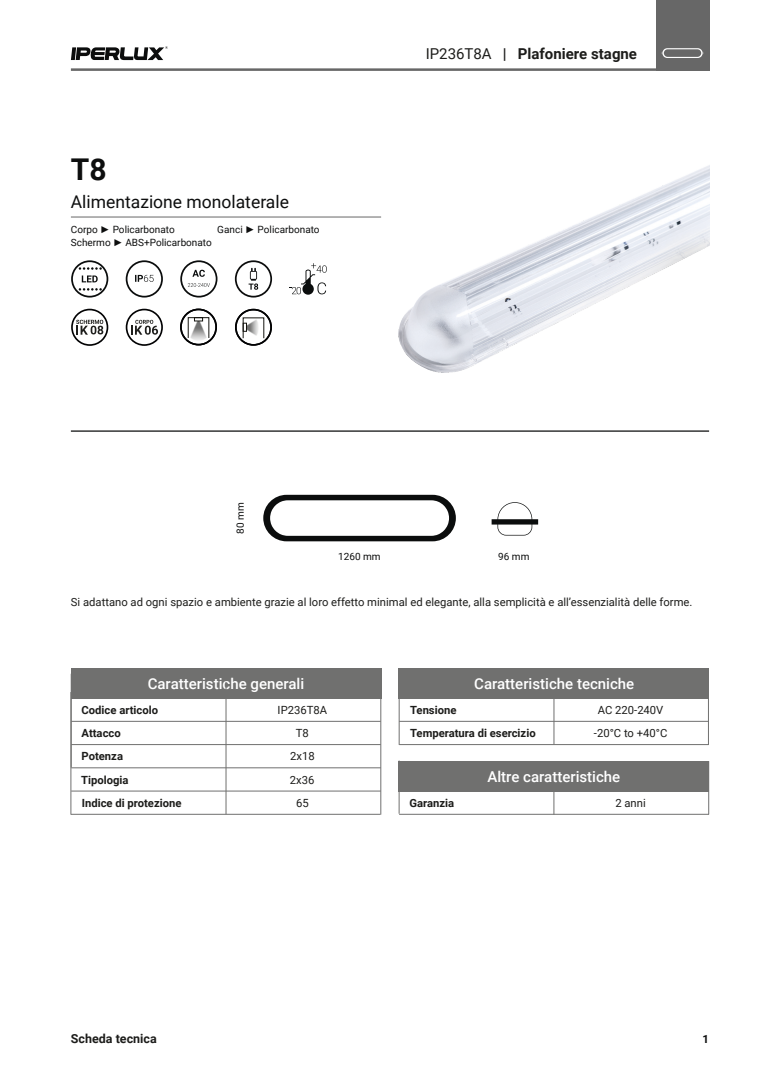
<style>
.page{position:relative;width:780px;height:1088px;background:#fff}
.page>*{position:absolute;margin:0;border:0;box-sizing:border-box;transform-origin:0 0}
.Titolo{font:700 30px "Roboto";color:#0d0e0e}
.Sottotitolo{font:17.5px "Roboto";color:#0d0e0e}
.t1{font:500 15px "Roboto";color:#fff}
.t2{font:700 15px "Roboto";color:#1d1d1b}
.t3{font:700 12.5px "Roboto";color:#1d1d1b}
.indice_prodotti{font:11.25px "Roboto";color:#1d1d1b}
.indice_prodotti-2{font:700 11.25px "Roboto";color:#1d1d1b}
.t4{font:700 11.25px "Roboto";color:#0d0e0e}
.Sottotitolo-2{font:10px "Roboto";color:#0d0e0e}
.Testo_tabella{font:10px "Roboto";color:#0d0e0e}
.s1{font-family:"Franklin Gothic";font-weight:800}
.s2{font-weight:400}
</style>
<div class="page">
<svg style="left:71px;top:46px;width:97px;height:14px"></svg>
<hr style="left:71px;top:68px;width:638px;height:3px;background:#676767">
<div style="left:399px;top:668px;width:310px;height:30px;background:#70706f"></div>
<hr style="left:399px;top:721px;width:309px;height:1px;background:#70706f">
<hr style="left:399px;top:744px;width:309px;height:1px;background:#70706f">
<hr style="left:399px;top:669px;width:1px;height:76px;background:#70706f">
<hr style="left:708px;top:669px;width:1px;height:76px;background:#70706f">
<div style="left:71px;top:668px;width:310px;height:30px;background:#70706f"></div>
<hr style="left:71px;top:721px;width:310px;height:1px;background:#70706f">
<hr style="left:71px;top:744px;width:310px;height:1px;background:#70706f">
<hr style="left:71px;top:767px;width:310px;height:1px;background:#70706f">
<hr style="left:71px;top:791px;width:310px;height:1px;background:#70706f">
<hr style="left:71px;top:814px;width:309px;height:1px;background:#70706f">
<hr style="left:71px;top:692px;width:1px;height:122px;background:#70706f">
<hr style="left:380px;top:674px;width:1px;height:140px;background:#70706f">
<hr style="left:226px;top:682px;width:1px;height:132px;background:#70706f">
<hr style="left:553px;top:691px;width:1px;height:53px;background:#70706f">
<hr style="left:71px;top:430px;width:638px;height:2px;background:#0c0d0d">
<hr style="left:71px;top:217px;width:310px;height:1px;background:#676767">
<div style="left:399px;top:761px;width:310px;height:30px;background:#70706f"></div>
<hr style="left:399px;top:814px;width:310px;height:1px;background:#70706f">
<hr style="left:399px;top:760px;width:1px;height:54px;background:#70706f">
<hr style="left:708px;top:761px;width:1px;height:53px;background:#70706f">
<svg style="left:553px;top:791px;width:1px;height:23px"></svg>
<div style="left:656px;top:0;width:53px;height:71px;background:#676767"></div>
<svg style="left:661px;top:48px;width:42px;height:10px"></svg>
<svg style="left:491px;top:502px;width:47px;height:33px"></svg>
<svg style="left:263px;top:495px;width:193px;height:46px"></svg>
<img style="left:399px;top:165px;width:310px;height:208px">
<svg style="left:235px;top:309px;width:37px;height:37px"></svg>
<svg style="left:126px;top:260px;width:37px;height:38px"></svg>
<svg style="left:71px;top:309px;width:37px;height:37px"></svg>
<svg style="left:126px;top:309px;width:37px;height:37px"></svg>
<svg style="left:71px;top:260px;width:37px;height:37px"></svg>
<svg style="left:289px;top:263px;width:37px;height:32px"></svg>
<svg style="left:180px;top:260px;width:37px;height:38px"></svg>
<svg style="left:235px;top:260px;width:37px;height:37px"></svg>
<svg style="left:180px;top:309px;width:37px;height:36px"></svg>
<div style="left:188px;top:317px;width:21px;height:21px;border:1px solid #14140f"></div>
<p class="Titolo" style="left:71px;top:148px;width:37px">T8</p>
<p class="Sottotitolo" style="left:71px;top:189px;width:219px">Alimentazione monolaterale</p>
<p class="Sottotitolo-2" style="left:71px;top:223px;width:105px">Corpo <span class="s1">►</span> Policarbonato</p>
<p class="Sottotitolo-2" style="left:71px;top:235px;width:142px">Schermo <span class="s1">►</span> ABS+Policarbonato</p>
<p class="Sottotitolo-2" style="left:217px;top:223px;width:104px">Ganci <span class="s1">►</span> Policarbonato</p>
<p class="t2" style="left:425px;top:43px;width:213px"><span class="s2">IP236T8A</span> | Plafoniere stagne</p>
<p class="Testo_tabella" style="left:233px;top:534px;width:33px;rotate:-90deg">80 mm</p>
<p class="Testo_tabella" style="left:338px;top:550px;width:44px">1260 mm</p>
<p class="Testo_tabella" style="left:498px;top:550px;width:33px">96 mm</p>
<p class="indice_prodotti" style="left:71px;top:594px;width:623px">Si adattano ad ogni spazio e ambiente grazie al loro effetto minimal ed elegante, alla semplicità e all’essenzialità delle forme.</p>
<p class="t1" style="left:148px;top:673px;width:158px">Caratteristiche generali</p>
<p class="indice_prodotti" style="left:277px;top:702px;width:51px">IP236T8A</p>
<p class="indice_prodotti" style="left:296px;top:725px;width:15px">T8</p>
<p class="indice_prodotti" style="left:290px;top:748px;width:26px">2x18</p>
<p class="indice_prodotti" style="left:290px;top:772px;width:26px">2x36</p>
<p class="indice_prodotti" style="left:296px;top:795px;width:14px">65</p>
<p class="indice_prodotti-2" style="left:81px;top:702px;width:78px">Codice articolo</p>
<p class="indice_prodotti-2" style="left:81px;top:725px;width:41px">Attacco</p>
<p class="indice_prodotti-2" style="left:81px;top:748px;width:43px">Potenza</p>
<p class="indice_prodotti-2" style="left:81px;top:772px;width:49px">Tipologia</p>
<p class="indice_prodotti-2" style="left:82px;top:795px;width:101px">Indice di protezione</p>
<p class="t1" style="left:474px;top:673px;width:162px">Caratteristiche tecniche</p>
<p class="indice_prodotti-2" style="left:410px;top:702px;width:48px">Tensione</p>
<p class="indice_prodotti" style="left:597px;top:702px;width:67px">AC 220-240V</p>
<p class="indice_prodotti-2" style="left:410px;top:725px;width:127px">Temperatura di esercizio</p>
<p class="indice_prodotti" style="left:594px;top:725px;width:75px">-20°C to +40°C</p>
<p class="t1" style="left:487px;top:766px;width:134px">Altre caratteristiche</p>
<p class="indice_prodotti-2" style="left:409px;top:795px;width:46px">Garanzia</p>
<p class="indice_prodotti" style="left:615px;top:795px;width:32px">2 anni</p>
<p class="t3" style="left:71px;top:1030px;width:87px">Scheda tecnica</p>
<p class="t4" style="left:702px;top:1031px;width:8px">1</p>
</div>
